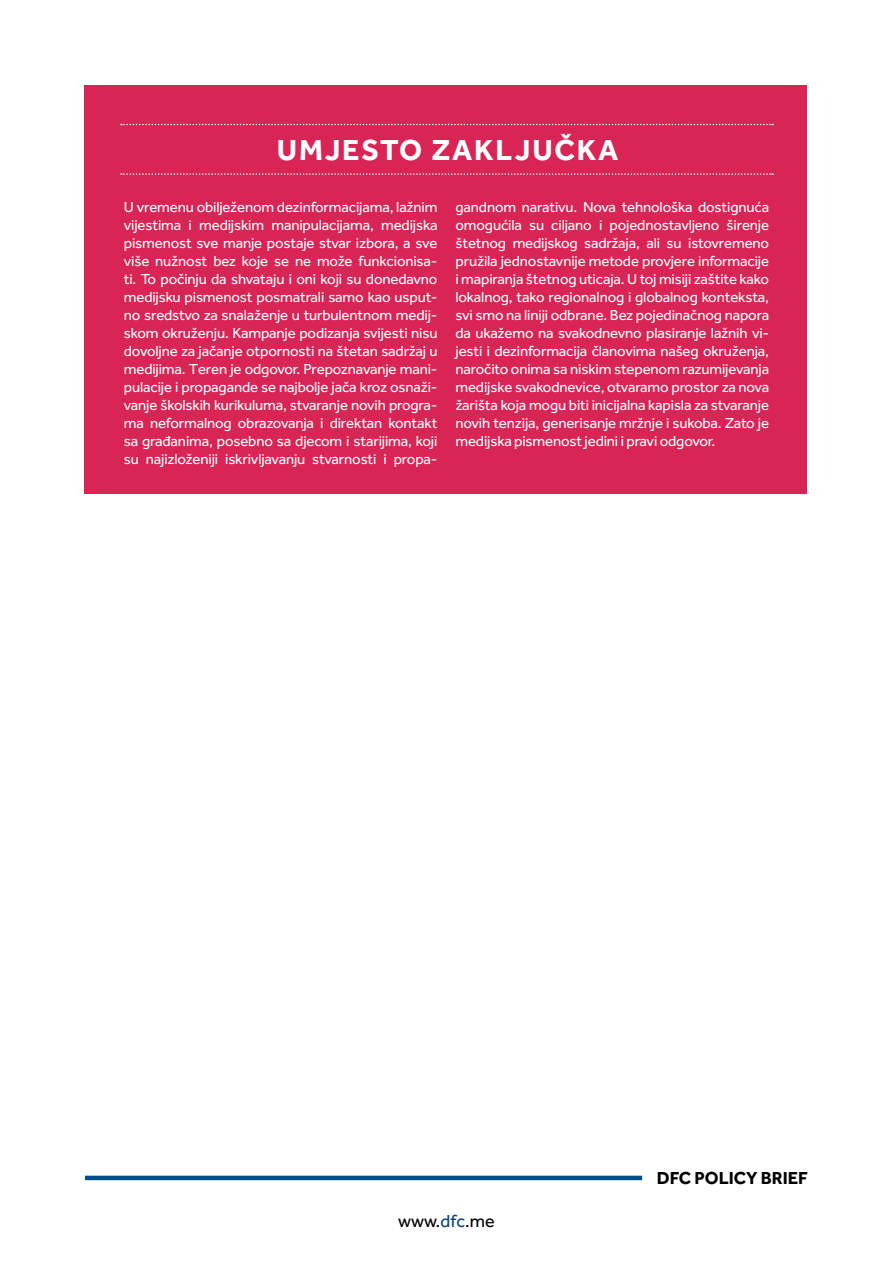
<style>
.page{position:relative;width:893px;height:1263px;background:#fff}
.page>*{position:absolute;margin:0;border:0;box-sizing:border-box;transform-origin:0 0}
.t1{font:700 30px "Effra";letter-spacing:.06em;color:#fff}
.t2{font:700 18px "Effra";color:#000}
.t3{font:18px "Effra";color:#000}
.t4{font:15px/18px "Effra";letter-spacing:-.01em;color:#fff;text-align:justify}
.s1{color:#0e4174}
</style>
<div class="page">
<hr style="left:85px;top:1176px;width:557px;height:4px;background:#004d8c">
<div style="left:84px;top:85px;width:723px;height:408px;background:#d92555"></div>
<svg style="left:121px;top:124px;width:652px;height:1px"></svg>
<svg style="left:121px;top:173px;width:652px;height:2px"></svg>
<h1 class="t1" style="left:277px;top:132px;width:343px">UMJESTO ZAKLJUČKA</h1>
<p class="t4" style="left:124px;top:197px;width:315px">U vremenu obilježenom dezinformacijama, lažnim vijestima i medijskim manipulacijama, medijska pismenost sve manje postaje stvar izbora, a sve više nužnost bez koje se ne može funkcionisa&shy;ti. To počinju da shvataju i oni koji su donedavno medijsku pismenost posmatrali samo kao usput&shy;no sredstvo za snalaženje u turbulentnom medij&shy;skom okruženju. Kampanje podizanja svijesti nisu dovoljne za jačanje otpornosti na štetan sadržaj u medijima. Teren je odgovor. Prepoznavanje mani&shy;pulacije i propagande se najbolje jača kroz osnaži&shy;vanje školskih kurikuluma, stvaranje novih progra&shy;ma neformalnog obrazovanja i direktan kontakt sa građanima, posebno sa djecom i starijima, koji su najizloženiji iskrivljavanju stvarnosti i propa-</p>
<p class="t4" style="left:455px;top:197px;width:315px">gandnom narativu. Nova tehnološka dostignuća omogućila su ciljano i pojednostavljeno širenje štetnog medijskog sadržaja, ali su istovremeno pružila jednostavnije metode provjere informacije i mapiranja štetnog uticaja. U toj misiji zaštite kako lokalnog, tako regionalnog i globalnog konteksta, svi smo na liniji odbrane. Bez pojedinačnog napora da ukažemo na svakodnevno plasiranje lažnih vi&shy;jesti i dezinformacija članovima našeg okruženja, naročito onima sa niskim stepenom razumijevanja medijske svakodnevice, otvaramo prostor za nova žarišta koja mogu biti inicijalna kapisla za stvaranje novih tenzija, generisanje mržnje i sukoba. Zato je medijska pismenost jedini i pravi odgovor.</p>
<p class="t3" style="left:398px;top:1211px;width:98px">www.<span class="s1">dfc</span>.me</p>
<p class="t2" style="left:657px;top:1167px;width:153px">DFC POLICY BRIEF</p>
</div>
